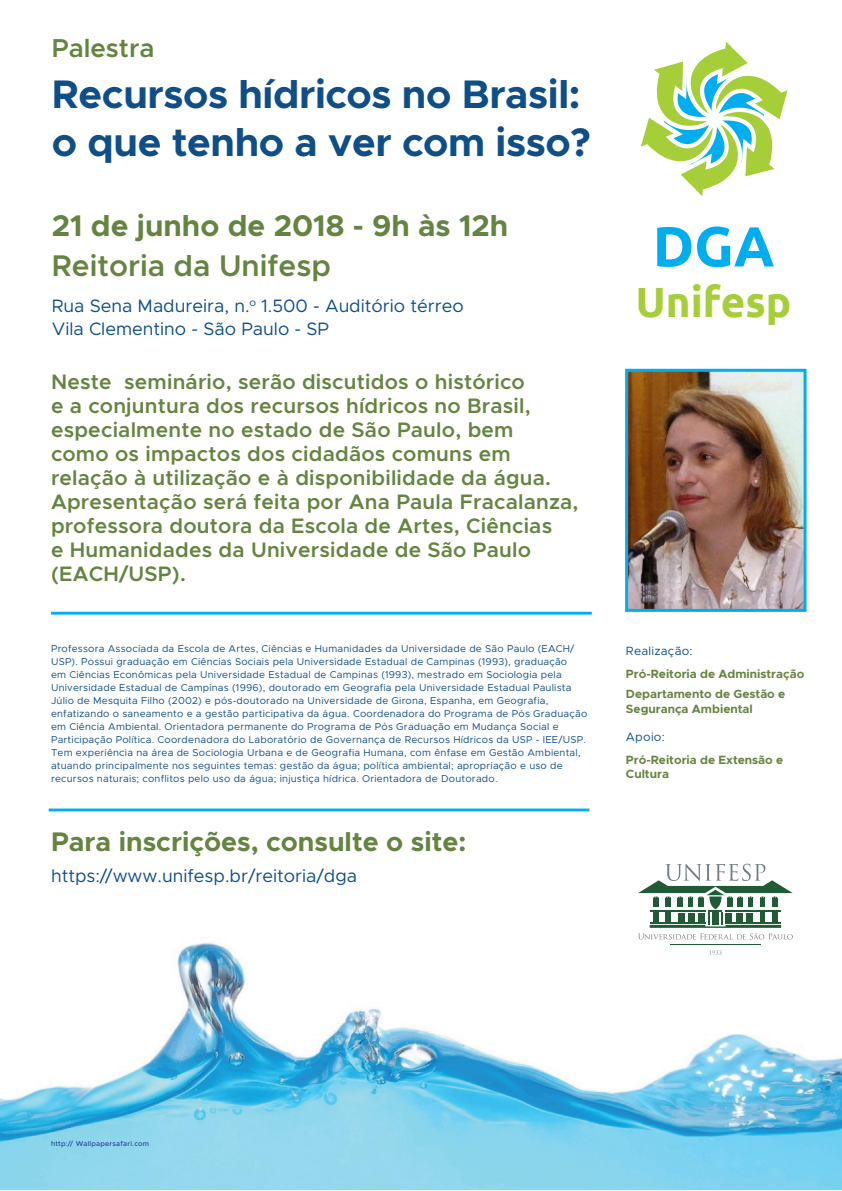
<style>
.page{position:relative;width:842px;height:1191px;background:#fff}
.page>*{position:absolute;margin:0;border:0;box-sizing:border-box;transform-origin:0 0}
.t1{font:700 56.3px "Ubuntu";color:#00aeef}
.t2{font:700 42.2px "Ubuntu";color:#a6ce39}
.t3{font:700 40px "Metropolis";letter-spacing:-.01em;color:#0f4e87}
.t4{font:700 30px "Metropolis";color:#658441}
.t5{font:600 30px "Metropolis";color:#658441}
.t6{font:700 27px "Metropolis";color:#658441}
.t7{font:600 26px "Metropolis";color:#658441}
.t8{font:600 21px/24px "Metropolis";letter-spacing:.01em;color:#658441}
.t9{font:18px "Metropolis";color:#0f4e87}
.t10{font:700 12px "Metropolis";color:#658441}
.t11{font:12px "Metropolis";letter-spacing:.02em;color:#0f4e87}
.t12{font:10px/13px "Metropolis";letter-spacing:.02em;color:#0f4e87}
.t13{font:500 7px "Metropolis";letter-spacing:.03em;color:#253f8e}
</style>
<div class="page">
<img style="left:0;top:939px;width:842px;height:251px">
<svg style="left:709px;top:950px;width:12px;height:5px"></svg>
<hr style="left:670px;top:944px;width:91px;height:1px;background:#205a36">
<svg style="left:638px;top:863px;width:155px;height:76px"></svg>
<svg style="left:641px;top:42px;width:147px;height:154px"></svg>
<img style="left:629px;top:373px;width:173px;height:235px">
<div style="left:625px;top:369px;width:181px;height:243px;border:3px solid #00aeef"></div>
<hr style="left:49px;top:808px;width:540px;height:3px;background:#00aeef">
<hr style="left:51px;top:612px;width:541px;height:2px;background:#00aeef">
<p class="t7" style="left:52px;top:31px;width:104px">Palestra</p>
<p class="t3" style="left:52px;top:68px;width:530px">Recursos hídricos no Brasil:</p>
<p class="t3" style="left:52px;top:116px;width:540px">o que tenho a ver com isso?</p>
<p class="t4" style="left:52px;top:206px;width:458px">21 de junho de 2018 - 9h às 12h</p>
<p class="t5" style="left:52px;top:247px;width:281px">Reitoria da Unifesp</p>
<p class="t9" style="left:52px;top:294px;width:413px">Rua Sena Madureira, n.<sup>o</sup> 1.500 - Auditório térreo</p>
<p class="t9" style="left:52px;top:317px;width:279px">Vila Clementino - São Paulo - SP</p>
<p class="t8" style="left:51px;top:368px;width:529px">Neste seminário, serão discutidos o histórico<br>e a conjuntura dos recursos hídricos no Brasil, especialmente no estado de São Paulo, bem<br>como os impactos dos cidadãos comuns em relação à utilização e à disponibilidade da água.<br>Apresentação será feita por Ana Paula Fracalanza, professora doutora da Escola de Artes, Ciências<br>e Humanidades da Universidade de São Paulo (EACH/USP).</p>
<p class="t12" style="left:51px;top:642px;width:538px">Professora Associada da Escola de Artes, Ciências e Humanidades da Universidade de São Paulo (EACH/ USP). Possui graduação em Ciências Sociais pela Universidade Estadual de Campinas (1993), graduação<br>em Ciências Econômicas pela Universidade Estadual de Campinas (1993), mestrado em Sociologia pela Universidade Estadual de Campinas (1996), doutorado em Geografia pela Universidade Estadual Paulista Júlio de Mesquita Filho (2002) e pós-doutorado na Universidade de Girona, Espanha, em Geografia, enfatizando o saneamento e a gestão participativa da água. Coordenadora do Programa de Pós Graduação em Ciência Ambiental. Orientadora permanente do Programa de Pós Graduação em Mudança Social e Participação Política. Coordenadora do Laboratório de Governança de Recursos Hídricos da USP - IEE/USP.<br>Tem experiência na área de Sociologia Urbana e de Geografia Humana, com ênfase em Gestão Ambiental, atuando principalmente nos seguintes temas: gestão da água; política ambiental; apropriação e uso de recursos naturais; conflitos pelo uso da água; injustiça hídrica. Orientadora de Doutorado.</p>
<p class="t6" style="left:51px;top:824px;width:417px">Para inscrições, consulte o site:</p>
<p class="t9" style="left:51px;top:865px;width:308px">https://www.unifesp.br/reitoria/dga</p>
<h1 class="t1" style="left:653px;top:212px;width:123px">DGA</h1>
<h2 class="t2" style="left:636px;top:276px;width:157px">Unifesp</h2>
<p class="t11" style="left:626px;top:643px;width:68px">Realização:</p>
<p class="t10" style="left:626px;top:666px;width:180px">Pró-Reitoria de Administração</p>
<p class="t10" style="left:626px;top:686px;width:161px">Departamento de Gestão e</p>
<p class="t10" style="left:626px;top:701px;width:128px">Segurança Ambiental</p>
<p class="t11" style="left:626px;top:729px;width:40px">Apoio:</p>
<p class="t10" style="left:626px;top:752px;width:159px">Pró-Reitoria de Extensão e</p>
<p class="t10" style="left:626px;top:766px;width:44px">Cultura</p>
<p class="t13" style="left:51px;top:1138px;width:100px">http:// Wallpapersafari.com</p>
</div>
